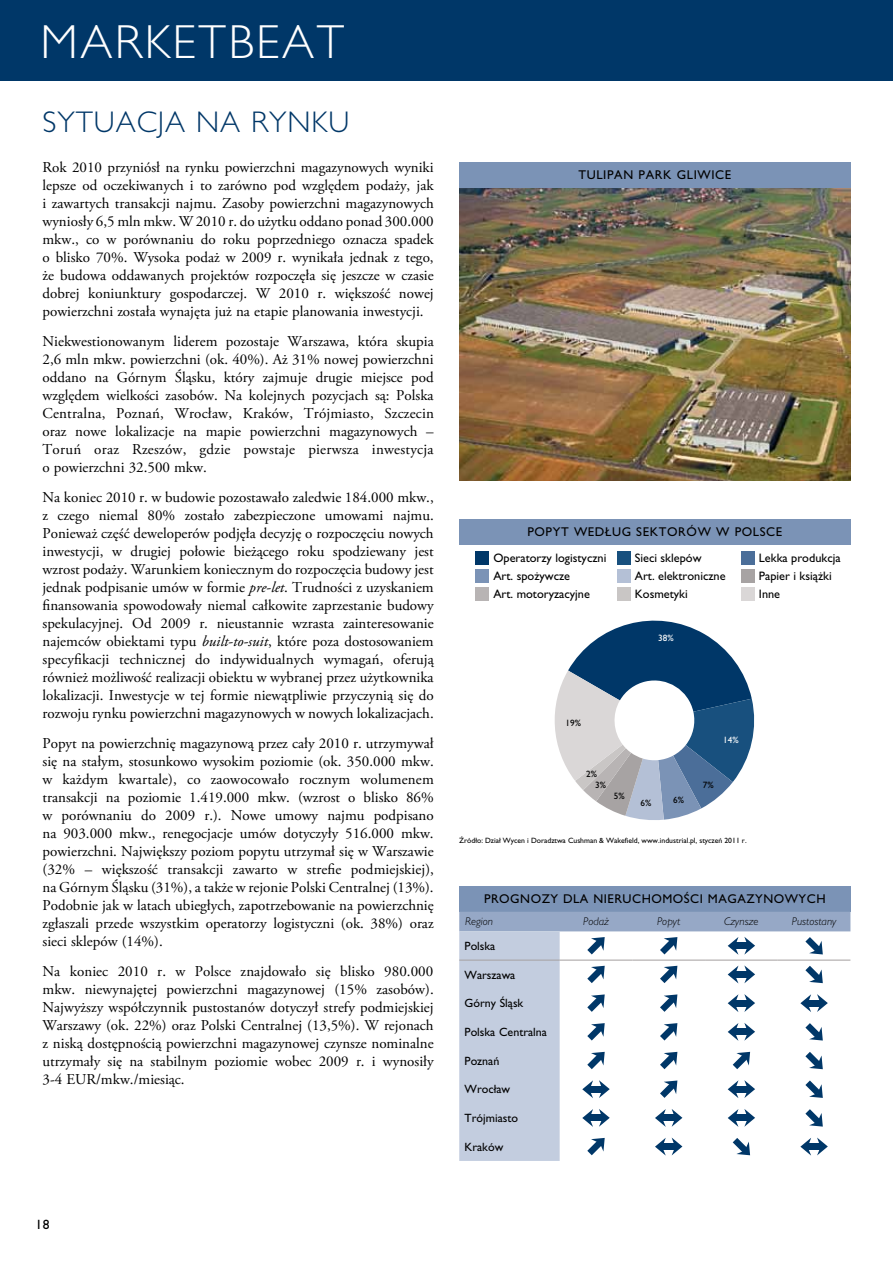
<style>
.page{position:relative;width:893px;height:1263px;background:#fff}
.page>*{position:absolute;margin:0;border:0;box-sizing:border-box;transform-origin:0 0}
.t1{font:300 48px "Gill Sans CE";color:#fff}
.t2{font:300 30px "Gill Sans CE";letter-spacing:.03em;color:#003768}
.t3{font:15px/18px "Adobe Garamond Pro";color:#000;text-align:justify}
.t4{font:13.5px "Gill Sans CE";color:#000}
.t5{font:12.75px "Gill Sans CE";letter-spacing:.05em;color:#000}
.t6{font:12.3px "Gill Sans CE";color:#000}
.t7{font:12px "Gill Sans CE";color:#000}
.t8{font:italic 300 11.25px "Gill Sans CE";color:#000}
.t9{font:9.15px "Gill Sans CE";color:#000}
.t10{font:9.15px "Gill Sans CE";color:#fff}
.t11{font:7.65px "Gill Sans CE";color:#000}
.s1{font-style:italic}
</style>
<div class="page">
<div style="left:459px;top:886px;width:391px;height:26px;background:#7b93b6"></div>
<svg style="left:459px;top:912px;width:391px;height:249px"></svg>
<img style="left:459px;top:187px;width:391px;height:294px">
<div style="left:459px;top:162px;width:391px;height:25px;background:#7b93b6"></div>
<div style="left:476px;top:552px;width:13px;height:13px;background:#003768"></div>
<div style="left:617px;top:552px;width:13px;height:13px;background:#18507e"></div>
<div style="left:741px;top:552px;width:13px;height:13px;background:#4b6e99"></div>
<div style="left:476px;top:570px;width:13px;height:13px;background:#7b93b6"></div>
<div style="left:617px;top:570px;width:13px;height:13px;background:#b4c0d6"></div>
<div style="left:741px;top:570px;width:13px;height:13px;background:#a7a3a3"></div>
<div style="left:476px;top:588px;width:13px;height:13px;background:#b8b4b4"></div>
<div style="left:617px;top:588px;width:13px;height:13px;background:#c9c6c5"></div>
<div style="left:741px;top:588px;width:13px;height:13px;background:#dad7d7"></div>
<svg style="left:554px;top:620px;width:201px;height:200px"></svg>
<div style="left:459px;top:519px;width:391px;height:25px;background:#7b93b6"></div>
<div style="left:0;top:0;width:893px;height:81px;background:#003768"></div>
<h1 class="t1" style="left:40px;top:15px;width:71px">MARKETBEAT</h1>
<h2 class="t2" style="left:43px;top:105px;width:308px">SYTUACJA NA RYNKU</h2>
<p class="t3" style="left:43px;top:159px;width:393px">Rok 2010 przyniósł na rynku powierzchni magazynowych wyniki lepsze od oczekiwanych i to zarówno pod względem podaży, jak i zawartych transakcji najmu. Zasoby powierzchni magazynowych wyniosły 6,5 mln mkw. W 2010 r. do użytku oddano ponad 300.000 mkw., co w porównaniu do roku poprzedniego oznacza spadek o blisko 70%. Wysoka podaż w 2009 r. wynikała jednak z tego, że budowa oddawanych projektów rozpoczęła się jeszcze w czasie dobrej koniunktury gospodarczej. W 2010 r. większość nowej powierzchni została wynajęta już na etapie planowania inwestycji.</p>
<p class="t3" style="left:43px;top:333px;width:393px">Niekwestionowanym liderem pozostaje Warszawa, która skupia 2,6 mln mkw. powierzchni (ok. 40%). Aż 31% nowej powierzchni oddano na Górnym Śląsku, który zajmuje drugie miejsce pod względem wielkości zasobów. Na kolejnych pozycjach są: Polska Centralna, Poznań, Wrocław, Kraków, Trójmiasto, Szczecin oraz nowe lokalizacje na mapie powierzchni magazynowych – Toruń oraz Rzeszów, gdzie powstaje pierwsza inwestycja o powierzchni 32.500 mkw.</p>
<p class="t3" style="left:43px;top:489px;width:393px">Na koniec 2010 r. w budowie pozostawało zaledwie 184.000 mkw., z czego niemal 80% zostało zabezpieczone umowami najmu.<br>Ponieważ część deweloperów podjęła decyzję o rozpoczęciu nowych inwestycji, w drugiej połowie bieżącego roku spodziewany jest wzrost podaży. Warunkiem koniecznym do rozpoczęcia budowy jest jednak podpisanie umów w formie <span class="s1">pre-let</span>. Trudności z uzyskaniem finansowania spowodowały niemal całkowite zaprzestanie budowy spekulacyjnej. Od 2009 r. nieustannie wzrasta zainteresowanie najemców obiektami typu <span class="s1">built-to-suit</span>, które poza dostosowaniem specyfikacji technicznej do indywidualnych wymagań, oferują również możliwość realizacji obiektu w wybranej przez użytkownika lokalizacji. Inwestycje w tej formie niewątpliwie przyczynią się do rozwoju rynku powierzchni magazynowych w nowych lokalizacjach.</p>
<p class="t3" style="left:43px;top:735px;width:393px">Popyt na powierzchnię magazynową przez cały 2010 r. utrzymywał się na stałym, stosunkowo wysokim poziomie (ok. 350.000 mkw. w każdym kwartale), co zaowocowało rocznym wolumenem transakcji na poziomie 1.419.000 mkw. (wzrost o blisko 86% w porównaniu do 2009 r.). Nowe umowy najmu podpisano na 903.000 mkw., renegocjacje umów dotyczyły 516.000 mkw. powierzchni. Największy poziom popytu utrzymał się w Warszawie (32% – większość transakcji zawarto w strefie podmiejskiej), na Górnym Śląsku (31%), a także w rejonie Polski Centralnej (13%).<br>Podobnie jak w latach ubiegłych, zapotrzebowanie na powierzchnię zgłaszali przede wszystkim operatorzy logistyczni (ok. 38%) oraz sieci sklepów (14%).</p>
<p class="t3" style="left:43px;top:963px;width:393px">Na koniec 2010 r. w Polsce znajdowało się blisko 980.000 mkw. niewynajętej powierzchni magazynowej (15% zasobów).<br>Najwyższy współczynnik pustostanów dotyczył strefy podmiejskiej Warszawy (ok. 22%) oraz Polski Centralnej (13,5%). W rejonach z niską dostępnością powierzchni magazynowej czynsze nominalne utrzymały się na stabilnym poziomie wobec 2009 r. i wynosiły 3-4 EUR/mkw./miesiąc.</p>
<p class="t5" style="left:578px;top:167px;width:154px">Tulipan Park Gliwice</p>
<p class="t5" style="left:527px;top:524px;width:256px">Popyt według sektorów w polsce</p>
<p class="t6" style="left:493px;top:551px;width:114px">Operatorzy logistyczni</p>
<p class="t6" style="left:635px;top:551px;width:68px">Sieci sklepów</p>
<p class="t6" style="left:493px;top:569px;width:78px">Art. spożywcze</p>
<p class="t6" style="left:635px;top:569px;width:92px">Art. elektroniczne</p>
<p class="t6" style="left:493px;top:587px;width:98px">Art. motoryzacyjne</p>
<p class="t6" style="left:759px;top:551px;width:83px">Lekka produkcja</p>
<p class="t6" style="left:759px;top:569px;width:74px">Papier i książki</p>
<p class="t6" style="left:635px;top:587px;width:54px">Kosmetyki</p>
<p class="t6" style="left:759px;top:587px;width:23px">Inne</p>
<p class="t10" style="left:658px;top:632px;width:17px">38%</p>
<p class="t9" style="left:566px;top:718px;width:17px">19%</p>
<p class="t9" style="left:586px;top:768px;width:12px">2%</p>
<p class="t9" style="left:595px;top:779px;width:12px">3%</p>
<p class="t9" style="left:614px;top:791px;width:12px">5%</p>
<p class="t9" style="left:640px;top:798px;width:12px">6%</p>
<p class="t9" style="left:673px;top:795px;width:12px">6%</p>
<p class="t10" style="left:723px;top:734px;width:17px">14%</p>
<p class="t9" style="left:703px;top:779px;width:12px">7%</p>
<p class="t11" style="left:459px;top:836px;width:289px">Źródło: Dział Wycen i Doradztwa Cushman &amp; Wakefield, www.industrial.pl, styczeń 2011 r.</p>
<p class="t5" style="left:484px;top:892px;width:343px">prog nozy dla nieruchomości magazynowych</p>
<p class="t8" style="left:465px;top:915px;width:29px">Region</p>
<p class="t8" style="left:583px;top:915px;width:27px">Podaż</p>
<p class="t8" style="left:657px;top:915px;width:25px">Popyt</p>
<p class="t8" style="left:724px;top:915px;width:36px">Czynsze</p>
<p class="t8" style="left:792px;top:915px;width:46px">Pustostany</p>
<p class="t7" style="left:465px;top:939px;width:32px">Polska</p>
<p class="t7" style="left:465px;top:967px;width:52px">Warszawa</p>
<p class="t7" style="left:465px;top:996px;width:61px">Górny Śląsk</p>
<p class="t7" style="left:465px;top:1025px;width:84px">Polska Centralna</p>
<p class="t7" style="left:465px;top:1054px;width:36px">Poznań</p>
<p class="t7" style="left:465px;top:1082px;width:47px">Wrocław</p>
<p class="t7" style="left:465px;top:1111px;width:55px">Trójmiasto</p>
<p class="t7" style="left:465px;top:1140px;width:40px">Kraków</p>
<p class="t4" style="left:35px;top:1217px;width:16px">18</p>
</div>
